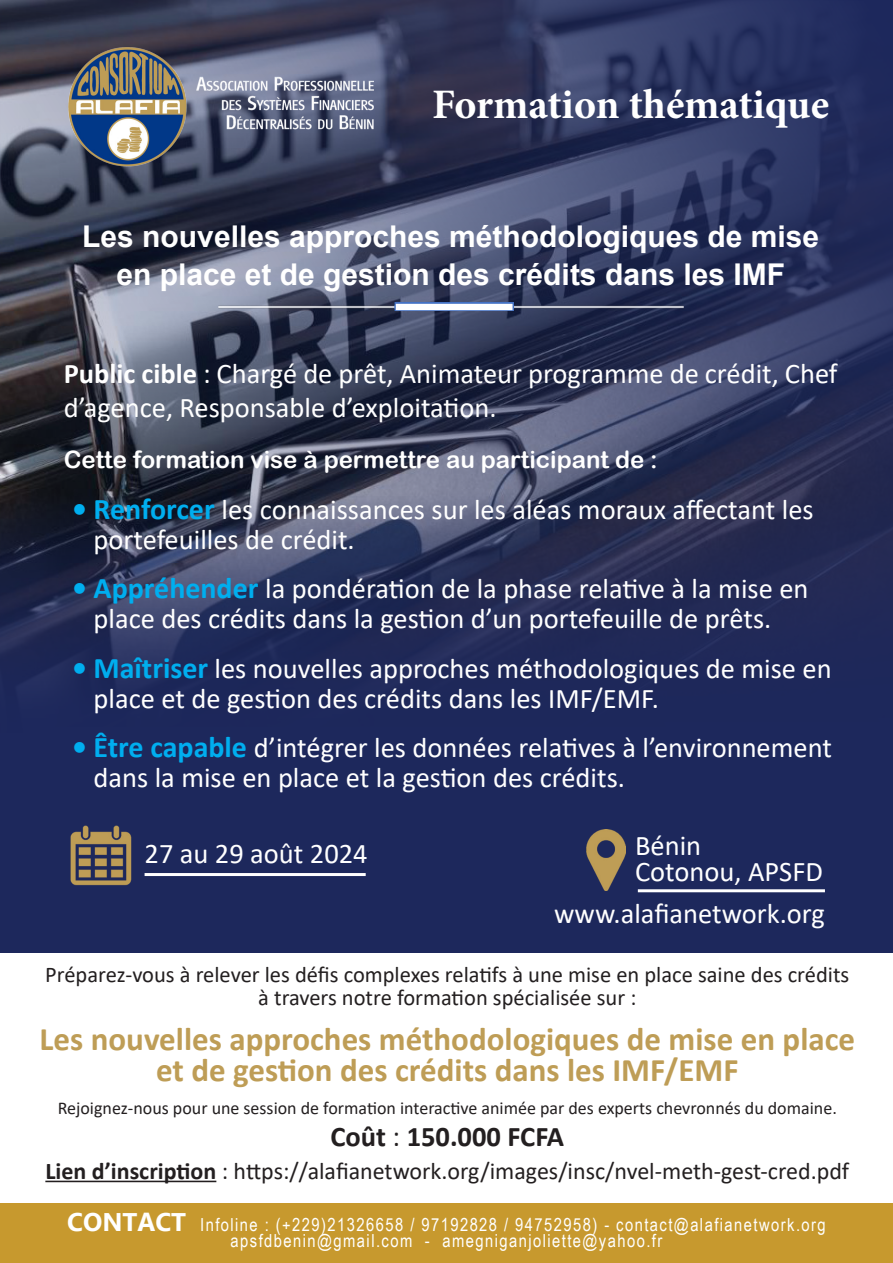
<style>
.page{position:relative;width:893px;height:1263px;background:#fff}
.page>*{position:absolute;margin:0;border:0;box-sizing:border-box;transform-origin:0 0}
.t1{font:700 42px "Minion Pro";letter-spacing:-.005em;color:#fff}
.t2{font:700 33px/31.5px "Calibri";color:#be9d56;text-align:center}
.t3{font:700 30px/37.5px "Arial";color:#fff;text-align:center}
.t4{font:28.5px/30px "Calibri";color:#fff}
.t5{font:700 28.5px "Calibri";color:#231f20}
.t6{font:24px "Calibri";color:#231f20}
.t7{font:24px "Arial Rounded MT Bold";color:#fff}
.t8{font:22.5px/22.5px "Calibri";color:#231f20;text-align:center}
.t9{font:18px "Arial Narrow";letter-spacing:.08em;color:#fff}
.t10{font:18px "Calibri";color:#231f20}
.s1{font-weight:700}
.s2{font-weight:700;font-size:30px;color:#00aeef}
.s3{font-weight:400}
.s4{font-family:"Ebrima";font-weight:700;font-size:25.5px}
</style>
<div class="page">
<div style="left:0;top:0;width:893px;height:952px;background:#1d285c"></div>
<img style="left:0;top:0;width:893px;height:675px">
<div style="left:0;top:1203px;width:893px;height:60px;background:#c7992e"></div>
<hr style="left:45px;top:1181px;width:171px;height:1px;background:#231f20">
<img style="left:218px;top:303px;width:466px;height:7px">
<img style="left:64px;top:43px;width:319px;height:127px">
<img style="left:587px;top:829px;width:39px;height:61px">
<img style="left:70px;top:825px;width:62px;height:61px">
<hr style="left:145px;top:873px;width:221px;height:3px;background:#fff">
<hr style="left:638px;top:889px;width:187px;height:3px;background:#fff">
<p class="t1" style="left:432px;top:75px;width:399px">Formation thématique</p>
<p class="t3" style="left:82px;top:218px;width:738px">Les nouvelles approches méthodologiques de mise en place et de gestion des crédits dans les IMF</p>
<p class="t4" style="left:64px;top:356px;width:775px;line-height:34.2px"><span class="s1">Public cible</span> : Chargé de prêt, Animateur programme de crédit, Chef d’agence, Responsable d’exploitation.</p>
<p class="t7" style="left:64px;top:445px;width:595px">Cette formation vise à permettre au participant de :</p>
<p class="t4" style="left:94px;top:494px;width:722px;text-indent:-21px"><span class="s2">• Renforcer</span> les connaissances sur les aléas moraux affectant les portefeuilles de crédit.</p>
<p class="t4" style="left:72px;top:573px;width:738px;text-align:center"><span class="s2">• Appréhender</span> la pondération de la phase relative à la mise en place des crédits dans la gestion d’un portefeuille de prêts.</p>
<p class="t4" style="left:94px;top:653px;width:740px;text-indent:-21px"><span class="s2">• Maîtriser</span> les nouvelles approches méthodologiques de mise en place et de gestion des crédits dans les IMF/EMF.</p>
<p class="t4" style="left:94px;top:732px;width:740px;text-indent:-21px"><span class="s2">• Être capable</span> d’intégrer les données relatives à l’environnement dans la mise en place et la gestion des crédits.</p>
<p class="t4" style="left:145px;top:838px;width:225px">27 au 29 août 2024</p>
<p class="t4" style="left:635px;top:830px;width:68px">Bénin</p>
<p class="t4" style="left:635px;top:856px;width:189px">Cotonou, APSFD</p>
<p class="t4" style="left:554px;top:898px;width:272px">www.alafianetwork.org</p>
<p class="t8" style="left:45px;top:963px;width:806px">Préparez-vous à relever les défis complexes relatifs à une mise en place saine des crédits à travers notre formation spécialisée sur :</p>
<p class="t2" style="left:40px;top:1022px;width:817px">Les nouvelles approches méthodologiques de mise en place et de gestion des crédits dans les IMF/EMF</p>
<p class="t10" style="left:58px;top:1096px;width:781px">Rejoignez-nous pour une session de formation interactive animée par des experts chevronnés du domaine.</p>
<p class="t5" style="left:331px;top:1116px;width:235px">Coût <span class="s3">:</span> 150.000 FCFA</p>
<p class="t6" style="left:45px;top:1154px;width:805px"><span class="s1">Lien d’inscription</span> : https://alafianetwork.org/images/insc/nvel-meth-gest-cred.pdf</p>
<p class="t9" style="left:67px;top:1211px;width:760px"><span class="s4">CONTACT</span> Infoline : (+229)21326658 / 97192828 / 94752958) - contact@alafianetwork.org</p>
<p class="t9" style="left:231px;top:1228px;width:433px">apsfdbenin@gmail.com - amegniganjoliette@yahoo.fr</p>
</div>
